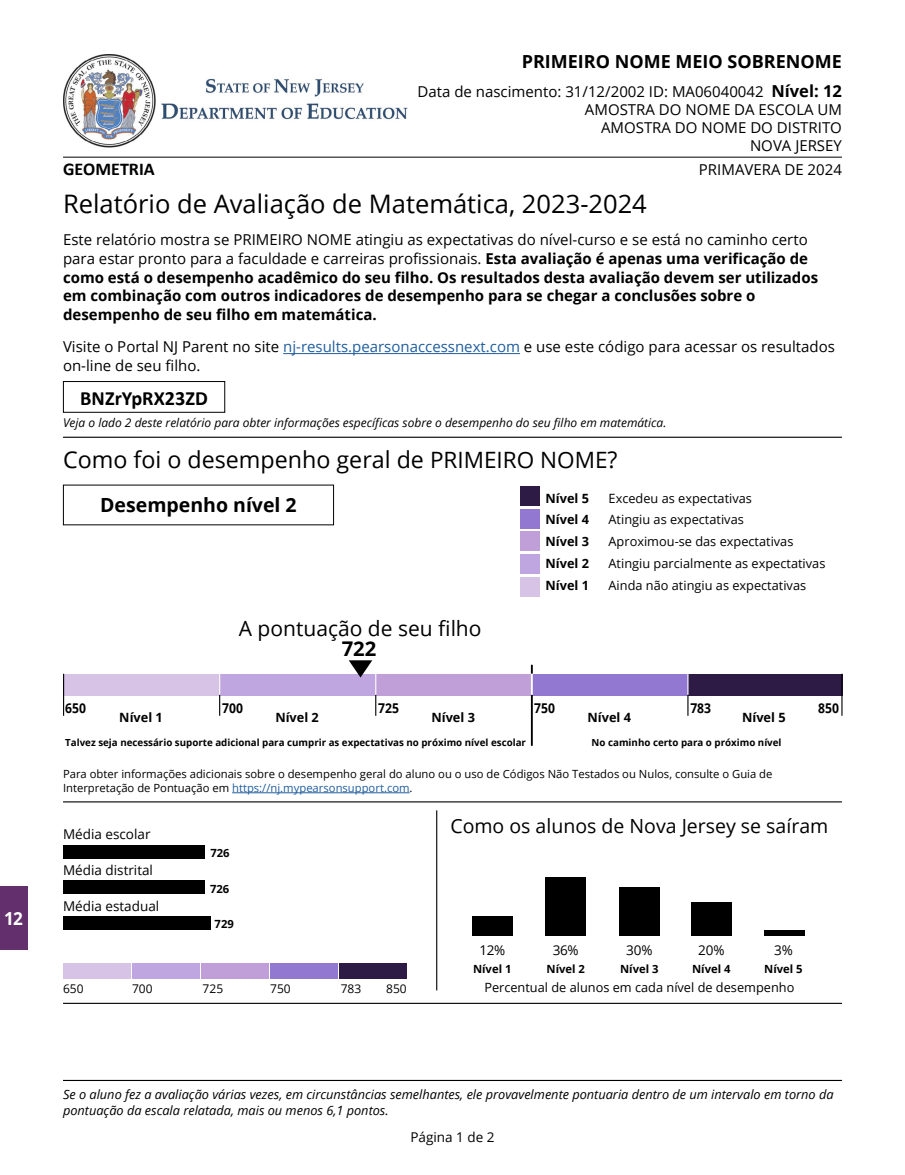
<style>
.page{position:relative;width:905px;height:1175px;background:#fff}
.page>*{position:absolute;margin:0;border:0;box-sizing:border-box;transform-origin:0 0}
.Heading_3_CO{font:25.5px "Open Sans";color:#000}
.t1{font:23.25px "Open Sans";color:#000}
.t2{font:21px "Open Sans";color:#000}
.Heading_2_CO{font:700 20.25px "Calibri";color:#000}
.t3{font:700 20.25px "Open Sans";color:#000}
.t4{font:19.5px "Open Sans";color:#000}
.t5{font:700 19.5px "Open Sans";color:#000}
.NOMBRE_APELLIDO_CO{font:700 18px "Open Sans";color:#000}
.Heading_3_CO-2{font:700 18px "Calibri";color:#000}
.t6{font:700 18px "Open Sans";color:#fff;scale:.95 1}
.Body_1_CO{font:700 15px/18.8px "Open Sans";color:#000}
.Body_1_CO-2{font:15px/18.8px "Open Sans";color:#000}
.NOMBRE_DE_LA_ESCUELA{font:15px "Open Sans";color:#000}
.ID_CO{font:15px "Open Sans";color:#000}
.Heading_2_CO-2{font:15px "Open Sans";color:#000}
.Heading_4_CO{font:13.5px "Open Sans";color:#000}
.t7{font:700 13.5px "Open Sans";color:#000;scale:.9 1}
.t8{font:12.75px "Open Sans";color:#000}
.Body_note_CO{font:italic 12.75px/15.3px "Open Sans";color:#000}
.t9{font:700 12.75px "Open Sans";color:#000}
.Body_note_CO-2{font:italic 12px "Open Sans";color:#000}
.t10{font:12px "Open Sans";color:#000}
.t11{font:11.25px/13.5px "Open Sans";color:#000}
.t12{font:700 11.25px "Open Sans";color:#000}
.t13{font:700 9.75px "Open Sans";color:#000}
.s1{font-weight:700;font-size:16.5px}
.s2{font-weight:400}
.s3{color:#215e9e}
.s4{font-size:22.5px}
</style>
<div class="page">
<div style="left:64px;top:674px;width:156px;height:21px;background:#d6c3e6"></div>
<div style="left:220px;top:674px;width:156px;height:21px;background:#c0a6e1"></div>
<div style="left:376px;top:674px;width:156px;height:21px;background:#c09fd8"></div>
<div style="left:532px;top:674px;width:156px;height:21px;background:#9378d2"></div>
<div style="left:688px;top:674px;width:154px;height:21px;background:#2d1b46"></div>
<hr style="left:63px;top:674px;width:1px;height:42px;background:#000">
<hr style="left:531px;top:694px;width:1px;height:52px;background:#000">
<svg style="left:219px;top:674px;width:1px;height:42px"></svg>
<svg style="left:531px;top:664px;width:1px;height:30px"></svg>
<svg style="left:687px;top:674px;width:1px;height:42px"></svg>
<hr style="left:841px;top:674px;width:1px;height:42px;background:#000">
<div style="left:520px;top:486px;width:19px;height:19px;background:#2d1b46"></div>
<div style="left:520px;top:509px;width:19px;height:19px;background:#9378d2"></div>
<div style="left:520px;top:531px;width:19px;height:20px;background:#c09fd8"></div>
<div style="left:520px;top:554px;width:19px;height:19px;background:#c0a6e1"></div>
<div style="left:520px;top:577px;width:19px;height:19px;background:#d6c3e6"></div>
<hr style="left:63px;top:436px;width:779px;height:2px;background:#000">
<hr style="left:63px;top:801px;width:779px;height:1px;background:#000">
<hr style="left:63px;top:1002px;width:779px;height:2px;background:#000">
<hr style="left:63px;top:1079px;width:779px;height:2px;background:#000">
<div style="left:63px;top:964px;width:67px;height:15px;background:#d6c3e6"></div>
<div style="left:132px;top:964px;width:68px;height:15px;background:#c0a6e1"></div>
<div style="left:201px;top:964px;width:67px;height:15px;background:#c09fd8"></div>
<div style="left:270px;top:964px;width:68px;height:15px;background:#9378d2"></div>
<div style="left:339px;top:964px;width:67px;height:15px;background:#2d1b46"></div>
<hr style="left:436px;top:810px;width:1px;height:180px;background:#000">
<hr style="left:232px;top:792px;width:177px;height:1px;background:#215e9e">
<hr style="left:63px;top:157px;width:779px;height:1px;background:#000">
<hr style="left:283px;top:353px;width:237px;height:1px;background:#215e9e">
<img style="left:63px;top:54px;width:345px;height:94px">
<div style="left:63px;top:381px;width:162px;height:31px;border:1px solid #000"></div>
<div style="left:0;top:887px;width:27px;height:63px;background:#632f6c"></div>
<svg style="left:349px;top:660px;width:27px;height:56px"></svg>
<div style="left:472px;top:916px;width:40px;height:19px;background:#000"></div>
<div style="left:545px;top:877px;width:41px;height:58px;background:#000"></div>
<div style="left:619px;top:886px;width:40px;height:49px;background:#000"></div>
<div style="left:691px;top:902px;width:40px;height:33px;background:#000"></div>
<div style="left:764px;top:930px;width:40px;height:5px;background:#000"></div>
<div style="left:63px;top:844px;width:141px;height:14px;background:#000"></div>
<div style="left:63px;top:880px;width:141px;height:13px;background:#000"></div>
<div style="left:63px;top:916px;width:147px;height:13px;background:#000"></div>
<p class="t6" style="left:4px;top:906px;width:21px">12</p>
<p class="NOMBRE_APELLIDO_CO" style="left:521px;top:49px;width:322px">PRIMEIRO NOME MEIO SOBRENOME</p>
<p class="ID_CO" style="left:417px;top:81px;width:426px">Data de nascimento: 31/12/2002 ID: MA06040042 <span class="s1">Nível: 12</span></p>
<p class="NOMBRE_DE_LA_ESCUELA" style="left:585px;top:99px;width:258px">AMOSTRA DO NOME DA ESCOLA UM</p>
<p class="NOMBRE_DE_LA_ESCUELA" style="left:601px;top:117px;width:242px">AMOSTRA DO NOME DO DISTRITO</p>
<p class="NOMBRE_DE_LA_ESCUELA" style="left:750px;top:135px;width:93px">NOVA JERSEY</p>
<p class="Heading_3_CO-2" style="left:63px;top:156px;width:93px">GEOMETRIA</p>
<p class="Heading_2_CO-2" style="left:699px;top:159px;width:144px">PRIMAVERA DE 2024</p>
<p class="Heading_3_CO" style="left:63px;top:186px;width:585px">Relatório de Avaliação de Matemática, 2023-2024</p>
<p class="Body_1_CO" style="left:63px;top:230px;width:756px"><span class="s2">Este relatório mostra se PRIMEIRO NOME atingiu as expectativas do nível-curso e se está no caminho certo para estar pronto para a faculdade e carreiras profissionais.</span> Esta avaliação é apenas uma verificação de como está o desempenho acadêmico do seu filho. Os resultados desta avaliação devem ser utilizados em combinação com outros indicadores de desempenho para se chegar a conclusões sobre o desempenho de seu filho em matemática.</p>
<p class="Body_1_CO-2" style="left:63px;top:337px;width:773px">Visite o Portal NJ Parent no site <span class="s3">nj-results.pearsonaccessnext.com</span> e use este código para acessar os resultados on-line de seu filho.</p>
<p class="Heading_2_CO" style="left:80px;top:383px;width:129px">BNZrYpRX23ZD</p>
<p class="Body_note_CO-2" style="left:63px;top:414px;width:605px">Veja o lado 2 deste relatório para obter informações específicas sobre o desempenho do seu filho em matemática.</p>
<p class="t1" style="left:63px;top:443px;width:556px">Como foi o desempenho geral de <span class="s4">PRIMEIRO NOME</span>?</p>
<p class="t5" style="left:100px;top:491px;width:198px">Desempenho nível 2</p>
<p class="t2" style="left:239px;top:614px;width:244px">A pontuação de seu filho</p>
<p class="t3" style="left:342px;top:634px;width:36px">722</p>
<p class="t9" style="left:545px;top:489px;width:45px">Nível 5</p>
<p class="t8" style="left:608px;top:489px;width:145px">Excedeu as expectativas</p>
<p class="t9" style="left:545px;top:510px;width:45px">Nível 4</p>
<p class="t8" style="left:608px;top:511px;width:137px">Atingiu as expectativas</p>
<p class="t9" style="left:545px;top:532px;width:45px">Nível 3</p>
<p class="t8" style="left:608px;top:532px;width:186px">Aproximou-se das expectativas</p>
<p class="t9" style="left:545px;top:554px;width:45px">Nível 2</p>
<p class="t8" style="left:608px;top:554px;width:218px">Atingiu parcialmente as expectativas</p>
<p class="t9" style="left:545px;top:576px;width:45px">Nível 1</p>
<p class="t8" style="left:608px;top:576px;width:199px">Ainda não atingiu as expectativas</p>
<p class="t7" style="left:65px;top:698px;width:25px">650</p>
<p class="t7" style="left:222px;top:698px;width:25px">700</p>
<p class="t7" style="left:378px;top:698px;width:25px">725</p>
<p class="t7" style="left:534px;top:698px;width:25px">750</p>
<p class="t7" style="left:690px;top:698px;width:25px">783</p>
<p class="t7" style="left:818px;top:698px;width:25px">850</p>
<p class="t9" style="left:119px;top:708px;width:45px">Nível 1</p>
<p class="t9" style="left:275px;top:708px;width:45px">Nível 2</p>
<p class="t9" style="left:431px;top:708px;width:45px">Nível 3</p>
<p class="t9" style="left:587px;top:708px;width:45px">Nível 4</p>
<p class="t9" style="left:742px;top:708px;width:45px">Nível 5</p>
<p class="t13" style="left:65px;top:735px;width:462px">Talvez seja necessário suporte adicional para cumprir as expectativas no próximo nível escolar</p>
<p class="t13" style="left:591px;top:735px;width:191px">No caminho certo para o próximo nível</p>
<p class="t11" style="left:63px;top:767px;width:711px">Para obter informações adicionais sobre o desempenho geral do aluno ou o uso de Códigos Não Testados ou Nulos, consulte o Guia de<br>Interpretação de Pontuação em <span class="s3">https://nj.mypearsonsupport.com</span>.</p>
<p class="Heading_4_CO" style="left:63px;top:824px;width:89px">Média escolar</p>
<p class="Heading_4_CO" style="left:63px;top:860px;width:91px">Média distrital</p>
<p class="Heading_4_CO" style="left:63px;top:896px;width:98px">Média estadual</p>
<p class="t12" style="left:210px;top:845px;width:21px">726</p>
<p class="t12" style="left:210px;top:881px;width:21px">726</p>
<p class="t12" style="left:214px;top:915px;width:21px">729</p>
<p class="t10" style="left:63px;top:980px;width:22px">650</p>
<p class="t10" style="left:132px;top:980px;width:22px">700</p>
<p class="t10" style="left:202px;top:980px;width:22px">725</p>
<p class="t10" style="left:270px;top:980px;width:22px">750</p>
<p class="t10" style="left:340px;top:980px;width:22px">783</p>
<p class="t10" style="left:386px;top:980px;width:22px">850</p>
<p class="t4" style="left:450px;top:812px;width:379px">Como os alunos de Nova Jersey se saíram</p>
<p class="Heading_4_CO" style="left:479px;top:940px;width:27px">12%</p>
<p class="Heading_4_CO" style="left:553px;top:940px;width:27px">36%</p>
<p class="Heading_4_CO" style="left:626px;top:940px;width:28px">30%</p>
<p class="Heading_4_CO" style="left:698px;top:940px;width:28px">20%</p>
<p class="Heading_4_CO" style="left:774px;top:940px;width:20px">3%</p>
<p class="t12" style="left:473px;top:960px;width:40px">Nível 1</p>
<p class="t12" style="left:546px;top:960px;width:40px">Nível 2</p>
<p class="t12" style="left:620px;top:960px;width:40px">Nível 3</p>
<p class="t12" style="left:692px;top:960px;width:40px">Nível 4</p>
<p class="t12" style="left:764px;top:960px;width:40px">Nível 5</p>
<p class="t8" style="left:484px;top:978px;width:311px">Percentual de alunos em cada nível de desempenho</p>
<p class="Body_note_CO" style="left:63px;top:1086px;width:772px">Se o aluno fez a avaliação várias vezes, em circunstâncias semelhantes, ele provavelmente pontuaria dentro de um intervalo em torno da pontuação da escala relatada, mais ou menos 6,1 pontos.</p>
<p class="Heading_4_CO" style="left:410px;top:1127px;width:86px">Página 1 de 2</p>
</div>
